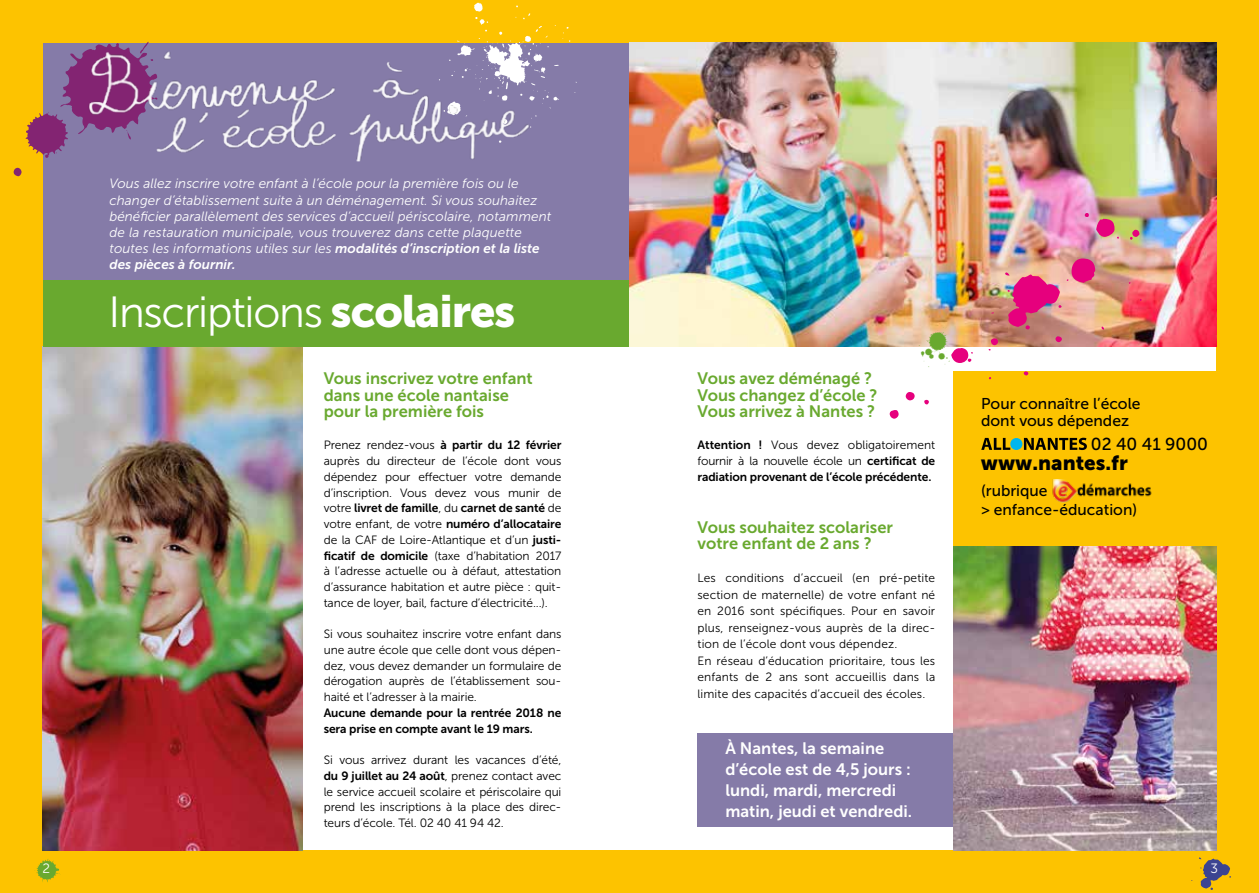
<style>
.page{position:relative;width:1259px;height:893px;background:#fff}
.page>*{position:absolute;margin:0;border:0;box-sizing:border-box;transform-origin:0 0}
.t1{font:43.5px "Museo Sans 300";letter-spacing:-.03em;color:#fff}
.t2{font:34.95px "WC Rhesus A Bta";color:#69a92f}
.t3{font:20.55px "Museo Sans 900";color:#000}
.t4{font:17.25px "Museo Sans 500";color:#000}
.t5{font:16.5px/16.5px "Museo Sans 700";color:#69a92f}
.t6{font:16.5px/21px "Museo Sans 700";color:#fff}
.t7{font:15.6px/17.2px "Museo Sans 500";color:#000}
.t8{font:italic 13.5px/16.2px "Museo Sans 300";color:#fff}
.t9{font:italic 13.5px "Museo Sans 700";color:#fff}
.t10{font:13.5px "Museo Sans 300";color:#fff}
.t11{font:12px/15.8px "Museo Sans 300";color:#000;text-align:justify}
.t12{font:12px/15.8px "Museo Sans 700";letter-spacing:-.01em;color:#000}
.s1{font-family:"Museo Sans 700"}
.s2{font-family:"Museo Sans 900";font-size:45px}
.s3{font-family:"Museo Sans 300"}
</style>
<div class="page">
<div style="left:43px;top:43px;width:586px;height:238px;background:#857ba8"></div>
<div style="left:0;top:0;width:629px;height:43px;background:#fdc300"></div>
<div style="left:629px;top:0;width:630px;height:43px;background:#fdc300"></div>
<div style="left:629px;top:850px;width:630px;height:43px;background:#fdc300"></div>
<div style="left:0;top:850px;width:629px;height:43px;background:#fdc300"></div>
<div style="left:0;top:0;width:43px;height:893px;background:#fdc300"></div>
<div style="left:1216px;top:0;width:43px;height:893px;background:#fdc300"></div>
<img style="left:43px;top:347px;width:260px;height:503px">
<div style="left:43px;top:281px;width:586px;height:66px;background:#69a92f"></div>
<img style="left:629px;top:43px;width:587px;height:304px">
<svg style="left:14px;top:53px;width:67px;height:123px"></svg>
<div style="left:953px;top:371px;width:306px;height:175px;background:#fdc300"></div>
<div style="left:697px;top:734px;width:327px;height:93px;background:#857ba8"></div>
<img style="left:889px;top:213px;width:252px;height:206px">
<svg style="left:1191px;top:857px;width:40px;height:33px"></svg>
<svg style="left:34px;top:859px;width:27px;height:23px"></svg>
<img style="left:953px;top:546px;width:263px;height:304px">
<img style="left:1052px;top:479px;width:100px;height:23px">
<svg style="left:981px;top:438px;width:106px;height:12px"></svg>
<img style="left:81px;top:41px;width:394px;height:121px">
<svg style="left:439px;top:41px;width:91px;height:102px"></svg>
<p class="t8" style="left:109px;top:176px;width:443px">Vous allez inscrire votre enfant à l’école pour la première fois ou le changer d’établissement suite à un déménagement. Si vous souhaitez bénéficier parallèlement des services d’accueil périscolaire, notamment de la restauration municipale, vous trouverez dans cette plaquette toutes les informations utiles sur les <span class="s1">modalités d’inscription et la liste</span></p>
<p class="t9" style="left:109px;top:257px;width:128px">des pièces à fournir.</p>
<h1 class="t1" style="left:108px;top:289px;width:408px">Inscriptions <span class="s2">scolaires</span></h1>
<h3 class="t5" style="left:324px;top:370px;width:211px">Vous inscrivez votre enfant dans une école nantaise pour la première fois</h3>
<p class="t12" style="left:324px;top:437px;width:239px"><span class="s3">Prenez rendez-vous</span> à partir du 12 février</p>
<p class="t11" style="left:324px;top:453px;width:239px">auprès du directeur de l’école dont vous dépendez pour effectuer votre demande d’inscription. Vous devez vous munir de</p>
<p class="t12" style="left:324px;top:500px;width:239px"><span class="s3">votre</span> livret de famille<span class="s3">, du</span> carnet de santé <span class="s3">de</span></p>
<p class="t11" style="left:324px;top:516px;width:239px">votre enfant, de votre <span class="s1">numéro d’allocataire </span>de la CAF de Loire-Atlantique et d’un <span class="s1">justi&shy;ficatif de domicile</span> (taxe d’habitation 2017 à l’adresse actuelle ou à défaut, attestation d’assurance habitation et autre pièce : quit&shy;tance de loyer, bail, facture d’électricité...).</p>
<p class="t11" style="left:324px;top:626px;width:239px">Si vous souhaitez inscrire votre enfant dans une autre école que celle dont vous dépen&shy;dez, vous devez demander un formulaire de dérogation auprès de l’établissement sou&shy;haité et l’adresser à la mairie.</p>
<p class="t12" style="left:324px;top:705px;width:239px">Aucune demande pour la rentrée 2018 ne sera prise en compte avant le 19 mars.</p>
<p class="t11" style="left:324px;top:752px;width:239px">Si vous arrivez durant les vacances d’été,</p>
<p class="t12" style="left:324px;top:768px;width:239px">du 9 juillet au 24 août<span class="s3">, prenez contact avec</span></p>
<p class="t11" style="left:324px;top:784px;width:239px">le service accueil scolaire et périscolaire qui prend les inscriptions à la place des direc&shy;teurs d’école. Tél. 02 40 41 94 42.</p>
<h2 class="t2" style="left:923px;top:325px;width:31px">d</h2>
<h3 class="t5" style="left:697px;top:370px;width:181px">Vous avez déménagé ?<br>Vous changez d’école ?<br>Vous arrivez à Nantes ?</h3>
<p class="t11" style="left:697px;top:437px;width:239px"><span class="s1">Attention !</span> Vous devez obligatoirement fournir à la nouvelle école un <span class="s1">certificat de</span></p>
<p class="t12" style="left:697px;top:469px;width:235px">radiation provenant de l’école précédente.</p>
<h3 class="t5" style="left:697px;top:519px;width:197px">Vous souhaitez scolariser votre enfant de 2 ans ?</h3>
<p class="t11" style="left:697px;top:570px;width:239px;line-height:16.5px;text-align:left">Les conditions d’accueil (en pré-petite section de maternelle) de votre enfant né en 2016 sont spécifiques. Pour en savoir plus, renseignez-vous auprès de la direc&shy;tion de l’école dont vous dépendez.<br>En réseau d’éducation prioritaire, tous les enfants de 2 ans sont accueillis dans la limite des capacités d’accueil des écoles.</p>
<h3 class="t6" style="left:725px;top:737px;width:188px">À Nantes, la semaine d’école est de 4,5 jours : lundi, mardi, mercredi matin, jeudi et vendredi.</h3>
<h3 class="t7" style="left:981px;top:395px;width:161px">Pour connaître l’école dont vous dépendez</h3>
<h3 class="t4" style="left:1091px;top:434px;width:119px">02 40 41 9000</h3>
<h3 class="t3" style="left:981px;top:451px;width:149px">www.nantes.fr</h3>
<h3 class="t7" style="left:981px;top:481px;width:158px;line-height:19.4px">(rubrique<br>&gt; enfance-éducation)</h3>
<p class="t10" style="left:43px;top:861px;width:9px">2</p>
<p class="t10" style="left:1210px;top:861px;width:9px">3</p>
</div>
